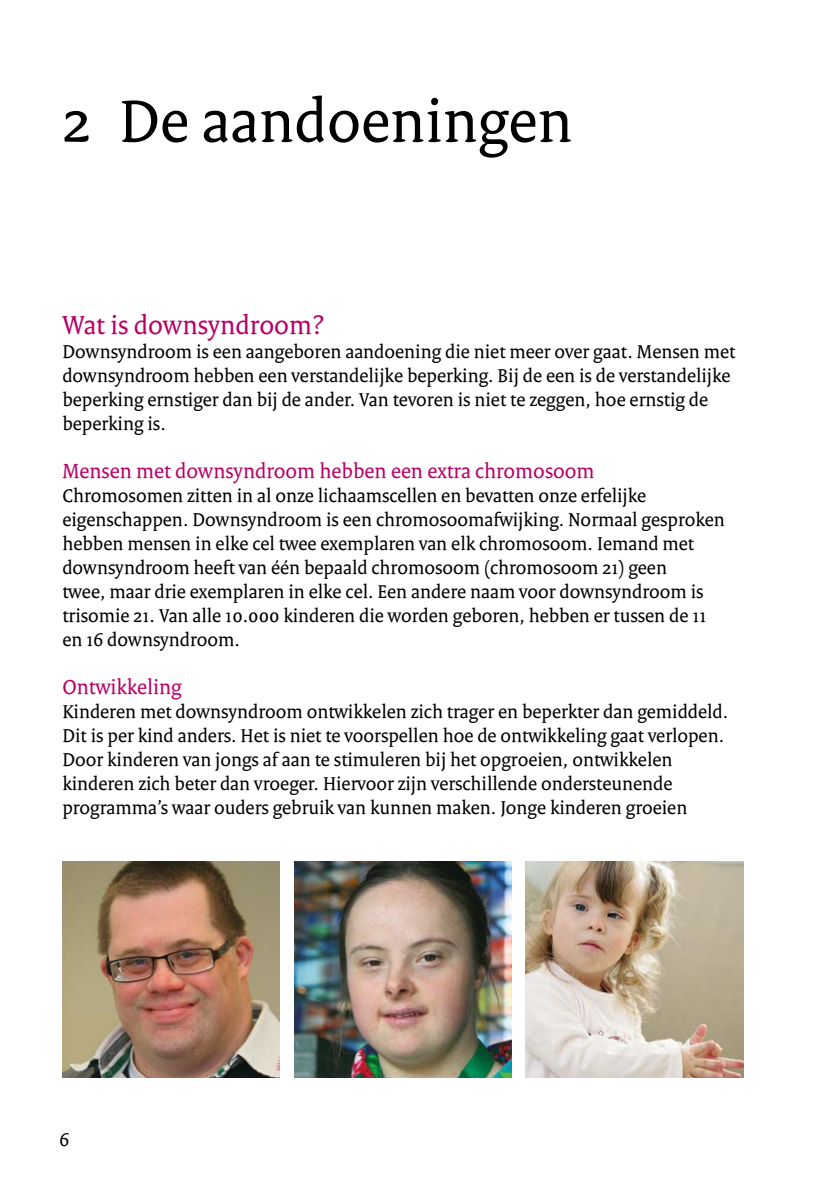
<style>
.page{position:relative;width:840px;height:1191px;background:#fff}
.page>*{position:absolute;margin:0;border:0;box-sizing:border-box;transform-origin:0 0}
.t1{font:64px "Rijksoverheid Serif";color:#000}
.t2{font:28px "Rijksoverheid Serif";color:#b90066}
.t3{font:22px "Rijksoverheid Serif";color:#b90066}
.t4{font:20px/24px "Rijksoverheid Serif";color:#000}
</style>
<div class="page">
<img style="left:62px;top:862px;width:218px;height:216px">
<img style="left:294px;top:862px;width:217px;height:216px">
<img style="left:525px;top:862px;width:218px;height:216px">
<h1 class="t1" style="left:62px;top:83px;width:511px">2 De aandoeningen</h1>
<h1 class="t2" style="left:62px;top:308px;width:263px">Wat is downsyndroom?</h1>
<h1 class="t4" style="left:62px;top:339px;width:674px">Downsyndroom is een aangeboren aandoening die niet meer over gaat. Mensen met downsyndroom hebben een verstandelijke beperking. Bij de een is de verstandelijke beperking ernstiger dan bij de ander. Van tevoren is niet te zeggen, hoe ernstig de beperking is.</h1>
<h1 class="t3" style="left:62px;top:457px;width:533px">Mensen met downsyndroom hebben een extra chromosoom</h1>
<h1 class="t4" style="left:62px;top:483px;width:663px">Chromosomen zitten in al onze lichaamscellen en bevatten onze erfelijke eigenschappen. Downsyndroom is een chromosoomafwijking. Normaal gesproken hebben mensen in elke cel twee exemplaren van elk chromosoom. Iemand met downsyndroom heeft van één bepaald chromosoom (chromosoom 21) geen<br>twee, maar drie exemplaren in elke cel. Een andere naam voor downsyndroom is trisomie 21. Van alle 10.000 kinderen die worden geboren, hebben er tussen de 11 en 16 downsyndroom.</h1>
<h1 class="t3" style="left:62px;top:673px;width:121px">Ontwikkeling</h1>
<h1 class="t4" style="left:62px;top:699px;width:667px">Kinderen met downsyndroom ontwikkelen zich trager en beperkter dan gemiddeld.<br>Dit is per kind anders. Het is niet te voorspellen hoe de ontwikkeling gaat verlopen.<br>Door kinderen van jongs af aan te stimuleren bij het opgroeien, ontwikkelen kinderen zich beter dan vroeger. Hiervoor zijn verschillende ondersteunende programma’s waar ouders gebruik van kunnen maken. Jonge kinderen groeien</h1>
<p class="t4" style="left:60px;top:1127px;width:11px">6</p>
</div>
